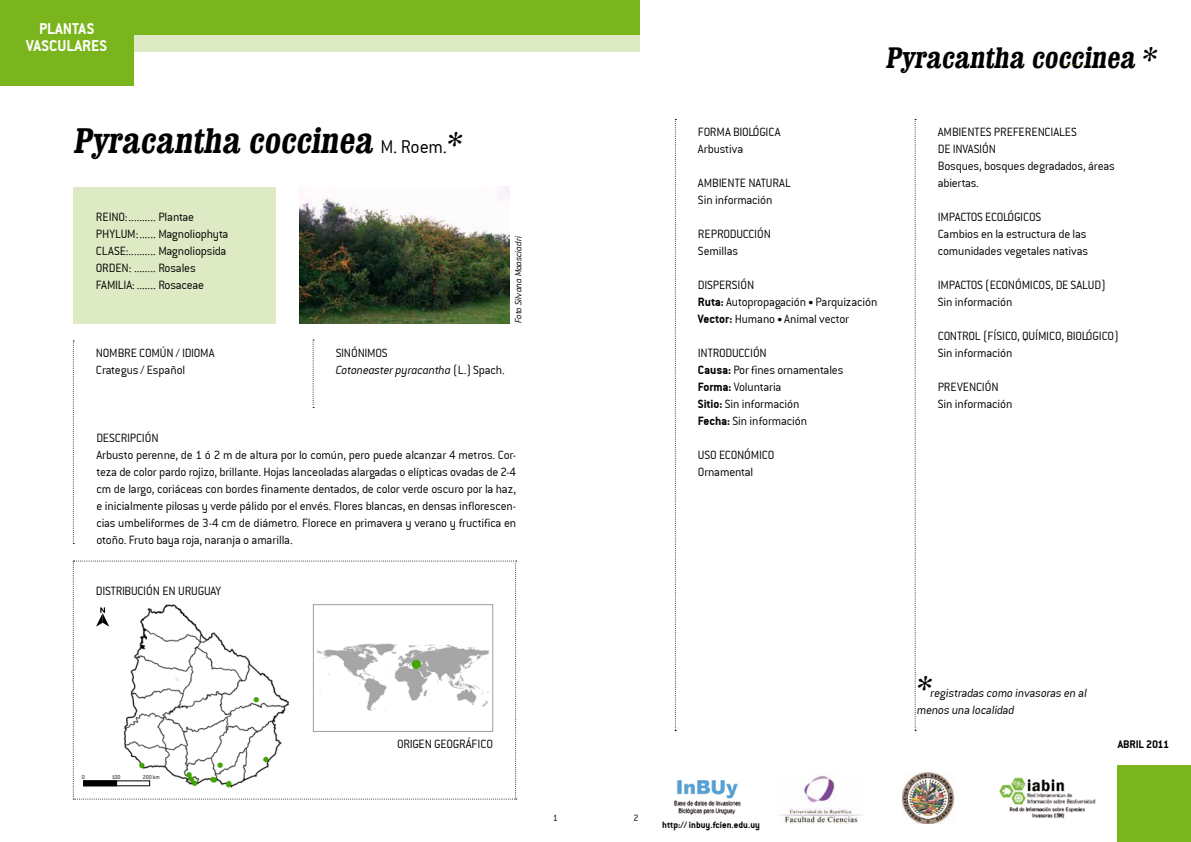
<style>
.page{position:relative;width:1191px;height:842px;background:#fff}
.page>*{position:absolute;margin:0;border:0;box-sizing:border-box;transform-origin:0 0}
.t1{font:700 condensed 36px "Clarendon";color:#000}
.t2{font:700 condensed 30px "Clarendon";color:#000}
.t3{font:17px/17px "Conduit ITCTT Bold";color:#fff;text-align:center}
.t4{font:13px/17px "Conduit ITCTT Light";letter-spacing:-.015em;color:#000}
.t5{font:italic 13px/17px "Conduit ITCTT Light";letter-spacing:-.015em;color:#000}
.t6{font:12px "Conduit ITCTT Bold";letter-spacing:-.01em;color:#000}
.t7{font:10px "Conduit ITCTT Bold";color:#000}
.t8{font:italic 10px "Conduit ITCTT Light";letter-spacing:-.01em;color:#000}
.t9{font:10px "Conduit ITCTT Light";color:#000}
.t10{font:6px "Conduit ITCTT Light";color:#000}
.s1{font-family:"Conduit ITCTT Light";font-weight:400;font-stretch:normal;font-size:20px}
.s2{font-size:30px}
.s3{font-style:normal}
.s4{font-family:"Conduit ITCTT Bold"}
.s5{font-family:"Conduit ITCTT Bold";font-size:11px}
</style>
<div class="page">
<div style="left:73px;top:187px;width:203px;height:136px;background:#ddeac4"></div>
<div style="left:0;top:34px;width:639px;height:17px;background:#ddeac4"></div>
<div style="left:0;top:0;width:639px;height:34px;background:#7ab51d"></div>
<div style="left:0;top:0;width:133px;height:85px;background:#7ab51d"></div>
<div style="left:1117px;top:765px;width:74px;height:77px;background:#7ab51d"></div>
<svg style="left:73px;top:340px;width:1px;height:204px"></svg>
<svg style="left:313px;top:340px;width:1px;height:68px"></svg>
<img style="left:674px;top:780px;width:67px;height:35px">
<img style="left:902px;top:773px;width:53px;height:51px">
<img style="left:780px;top:775px;width:83px;height:48px">
<img style="left:999px;top:778px;width:96px;height:41px">
<svg style="left:675px;top:119px;width:1px;height:612px"></svg>
<svg style="left:914px;top:119px;width:2px;height:612px"></svg>
<svg style="left:73px;top:561px;width:443px;height:238px"></svg>
<img style="left:300px;top:187px;width:209px;height:136px">
<svg style="left:1050px;top:63px;width:70px;height:2px"></svg>
<h3 class="t3" style="left:26px;top:20px;width:82px">PLANTAS<br>VASCULARES</h3>
<h1 class="t1" style="left:73px;top:118px;width:394px">Pyracantha coccinea <span class="s1">M. Ro em .</span> <span class="s2">*</span></h1>
<p class="t4" style="left:96px;top:208px;width:134px">REINO:.......... Plantae<br>PHYLUM:...... Magnoliophyta<br>CLASE:.......... Magnoliopsida<br>ORDEN: ........ Rosales<br>FAMILIA: ....... Rosaceae</p>
<p class="t4" style="left:96px;top:344px;width:120px">NOMBRE COMÚN / IDIOMA<br>Crategus / Español</p>
<p class="t5" style="left:336px;top:345px;width:170px"><span class="s3">SINÓNIMOS<br></span>Cotoneaster pyracantha <span class="s3">(L.) Spach.</span></p>
<p class="t8" style="left:513px;top:323px;width:88px;rotate:-90deg">Foto Silvana Maasciadri</p>
<p class="t4" style="left:96px;top:429px;width:421px">DESCRIPCIÓN<br>Arbusto perenne, de 1 ó 2 m de altura por lo común, pero puede alcanzar 4 metros. Cor&shy;teza de color pardo rojizo, brillante. Hojas lanceoladas alargadas o elípticas ovadas de 2-4 cm de largo, coriáceas con bordes finamente dentados, de color verde oscuro por la haz, e inicialmente pilosas y verde pálido por el envés. Flores blancas, en densas inflorescen&shy;cias umbeliformes de 3-4 cm de diámetro. Florece en primavera y verano y fructifica en otoño. Fruto baya roja, naranja o amarilla.</p>
<p class="t4" style="left:96px;top:582px;width:127px">DISTRIBUCIÓN EN URUGUAY</p>
<p class="t10" style="left:82px;top:773px;width:5px">0</p>
<p class="t10" style="left:112px;top:773px;width:10px">100</p>
<p class="t10" style="left:143px;top:773px;width:19px">200 km</p>
<p class="t4" style="left:397px;top:735px;width:97px">ORIGEN GEOGRÁFICO</p>
<h2 class="t2" style="left:885px;top:39px;width:276px">Pyracantha coccinea *</h2>
<p class="t4" style="left:698px;top:123px;width:84px">FORMA BIOlÓGICA<br>Arbustiva</p>
<p class="t4" style="left:698px;top:174px;width:13px">Ambiente</p>
<p class="t4" style="left:698px;top:174px;width:76px;text-indent:50px">natural<br>Sin información</p>
<p class="t4" style="left:698px;top:225px;width:42px">Reproducción<br>Semillas</p>
<p class="t4" style="left:698px;top:276px;width:181px">Dispersión<br><span class="s4">Ruta:</span> Autopropagación <span class="s5">•</span> Parquización<br><span class="s4">Vector:</span> Humano <span class="s5">•</span> Animal vector</p>
<p class="t4" style="left:698px;top:344px;width:147px">Introducción<br><span class="s4">Causa:</span> Por fines ornamentales<br><span class="s4">Forma:</span> Voluntaria<br><span class="s4">Sitio:</span> Sin información<br><span class="s4">Fecha:</span> Sin información</p>
<p class="t4" style="left:698px;top:446px;width:78px">USO ECONÓMICO<br>Ornamental</p>
<p class="t4" style="left:937px;top:123px;width:13px">Ambientes</p>
<p class="t4" style="left:994px;top:123px;width:7px">preferenciales</p>
<p class="t4" style="left:937px;top:141px;width:178px">de invasión<br>Bosques, bosques degradados, áreas abiertas.</p>
<p class="t4" style="left:937px;top:209px;width:7px">impactos</p>
<p class="t4" style="left:937px;top:209px;width:152px;text-indent:47px">ecológicos<br>Cambios en la estructura de las comunidades vegetales nativas</p>
<p class="t4" style="left:937px;top:277px;width:7px">impactos</p>
<p class="t4" style="left:985px;top:277px;width:12px">(económicos</p>
<p class="t4" style="left:1050px;top:277px;width:57px">, DE SALUD)</p>
<p class="t4" style="left:937px;top:294px;width:76px">Sin información</p>
<p class="t4" style="left:937px;top:328px;width:13px">Control</p>
<p class="t4" style="left:983px;top:328px;width:62px">(físico, químico</p>
<p class="t4" style="left:1061px;top:328px;width:12px">, biológico</p>
<p class="t4" style="left:1114px;top:328px;width:6px">)</p>
<p class="t4" style="left:937px;top:345px;width:76px">Sin información</p>
<p class="t4" style="left:937px;top:379px;width:76px">Prevención<br>Sin información</p>
<p class="t9" style="left:553px;top:812px;width:7px">1</p>
<p class="t9" style="left:633px;top:812px;width:7px">2</p>
<p class="t7" style="left:662px;top:819px;width:99px">http:// inbuy.fcien.edu.uy</p>
<h2 class="t2" style="left:916px;top:668px;width:20px">*</h2>
<p class="t4" style="left:916px;top:684px;width:173px;text-indent:13px">registradas como invasoras en al menos una localidad</p>
<p class="t6" style="left:1117px;top:737px;width:53px">ABRIL 2011</p>
</div>
